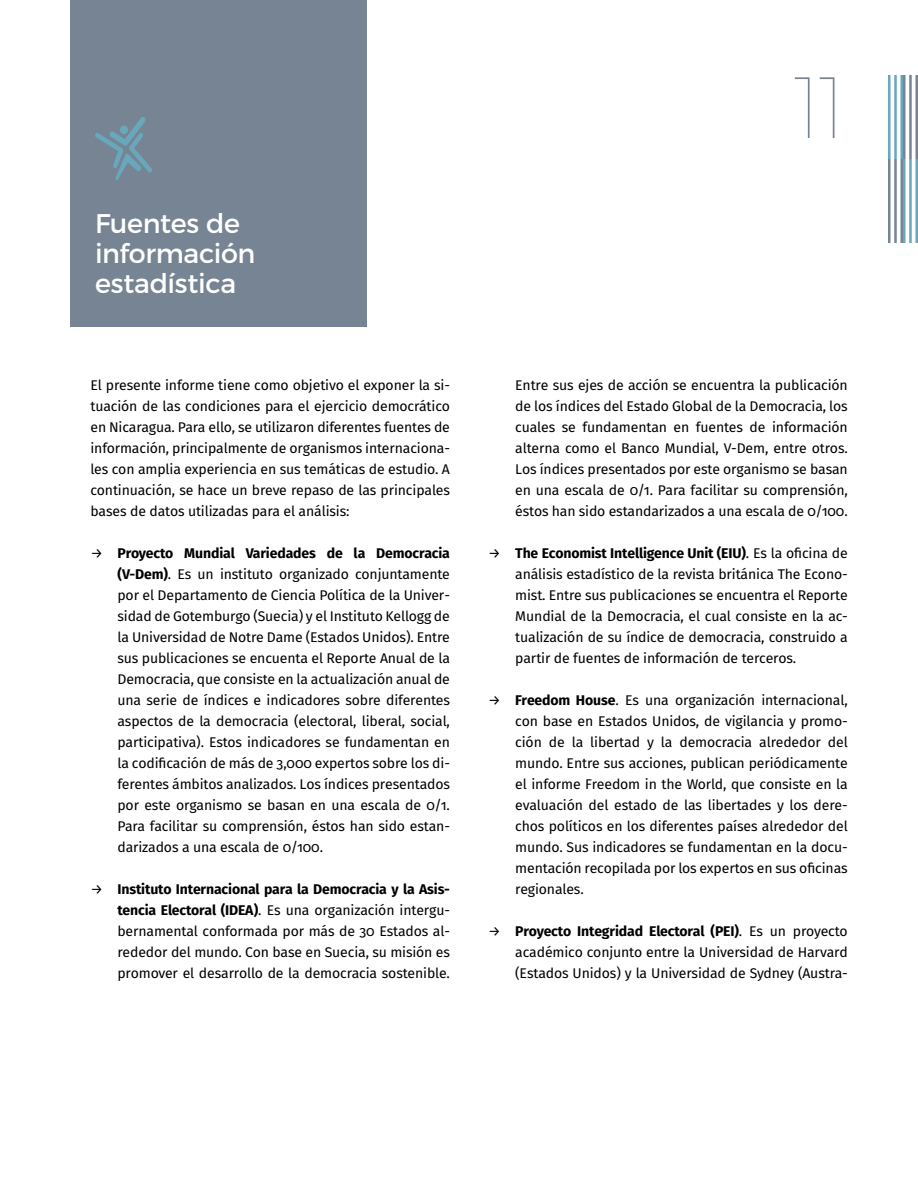
<style>
.page{position:relative;width:918px;height:1188px;background:#fff}
.page>*{position:absolute;margin:0;border:0;box-sizing:border-box;transform-origin:0 0}
.t1{font:100 86.85px "Montserrat";color:#778493}
.t2{font:27px/30px "Montserrat";letter-spacing:-.01em;color:#fff}
.t3{font:14.1px/21px "Fira Sans";letter-spacing:-.01em;color:#000;text-align:justify}
.s1{font-weight:700}
</style>
<div class="page">
<div style="left:70px;top:0;width:297px;height:327px;background:#778493"></div>
<svg style="left:95px;top:117px;width:57px;height:63px"></svg>
<hr style="left:888px;top:159px;width:3px;height:84px;background:#778493">
<hr style="left:894px;top:159px;width:3px;height:84px;background:#778493">
<hr style="left:900px;top:159px;width:3px;height:84px;background:#778493">
<hr style="left:888px;top:75px;width:3px;height:84px;background:#67a8bd">
<hr style="left:894px;top:75px;width:3px;height:84px;background:#67a8bd">
<hr style="left:900px;top:75px;width:3px;height:84px;background:#67a8bd">
<hr style="left:915px;top:75px;width:3px;height:84px;background:#778493">
<hr style="left:909px;top:75px;width:3px;height:84px;background:#778493">
<hr style="left:903px;top:75px;width:3px;height:84px;background:#778493">
<hr style="left:915px;top:159px;width:3px;height:84px;background:#67a8bd">
<hr style="left:909px;top:159px;width:3px;height:84px;background:#67a8bd">
<hr style="left:903px;top:159px;width:3px;height:84px;background:#67a8bd">
<h2 class="t2" style="left:95px;top:209px;width:162px">Fuentes de información estadística</h2>
<p class="t3" style="left:90px;top:374px;width:361px">El presente informe tiene como objetivo el exponer la si&shy;tuación de las condiciones para el ejercicio democrático en Nicaragua. Para ello, se utilizaron diferentes fuentes de información, principalmente de organismos internaciona&shy;les con amplia experiencia en sus temáticas de estudio. A continuación, se hace un breve repaso de las principales bases de datos utilizadas para el análisis:</p>
<p class="t3" style="left:117px;top:542px;width:334px;text-indent:-27px">→ <span class="s1">Proyecto Mundial Variedades de la Democracia (V-Dem)</span>. Es un instituto organizado conjuntamente por el Departamento de Ciencia Política de la Univer&shy;sidad de Gotemburgo (Suecia) y el Instituto Kellogg de la Universidad de Notre Dame (Estados Unidos). Entre sus publicaciones se encuenta el Reporte Anual de la Democracia, que consiste en la actualización anual de una serie de índices e indicadores sobre diferentes aspectos de la democracia (electoral, liberal, social, participativa). Estos indicadores se fundamentan en la codificación de más de 3,000 expertos sobre los di&shy;ferentes ámbitos analizados. Los índices presentados por este organismo se basan en una escala de 0/1.<br>Para facilitar su comprensión, éstos han sido estan&shy;darizados a una escala de 0/100.</p>
<p class="t3" style="left:117px;top:878px;width:334px;text-indent:-27px">→ <span class="s1">Instituto Internacional para la Democracia y la Asis&shy;tencia Electoral (IDEA)</span>. Es una organización intergu&shy;bernamental conformada por más de 30 Estados al&shy;rededor del mundo. Con base en Suecia, su misión es promover el desarrollo de la democracia sostenible.</p>
<h1 class="t1" style="left:793px;top:54px;width:56px">11</h1>
<p class="t3" style="left:515px;top:374px;width:334px">Entre sus ejes de acción se encuentra la publicación de los índices del Estado Global de la Democracia, los cuales se fundamentan en fuentes de información alterna como el Banco Mundial, V-Dem, entre otros.<br>Los índices presentados por este organismo se basan en una escala de 0/1. Para facilitar su comprensión, éstos han sido estandarizados a una escala de 0/100.</p>
<p class="t3" style="left:515px;top:542px;width:334px;text-indent:-27px">→ <span class="s1">The Economist Intelligence Unit (EIU)</span>. Es la oficina de análisis estadístico de la revista británica The Econo&shy;mist. Entre sus publicaciones se encuentra el Reporte Mundial de la Democracia, el cual consiste en la ac&shy;tualización de su índice de democracia, construido a partir de fuentes de información de terceros.</p>
<p class="t3" style="left:515px;top:689px;width:334px;text-indent:-27px">→ <span class="s1">Freedom House</span>. Es una organización internacional, con base en Estados Unidos, de vigilancia y promo&shy;ción de la libertad y la democracia alrededor del mundo. Entre sus acciones, publican periódicamente el informe Freedom in the World, que consiste en la evaluación del estado de las libertades y los dere&shy;chos políticos en los diferentes países alrededor del mundo. Sus indicadores se fundamentan en la docu&shy;mentación recopilada por los expertos en sus oficinas regionales.</p>
<p class="t3" style="left:515px;top:920px;width:334px;text-indent:-27px">→ <span class="s1">Proyecto Integridad Electoral (PEI)</span>. Es un proyecto académico conjunto entre la Universidad de Harvard (Estados Unidos) y la Universidad de Sydney (Austra-</p>
</div>
